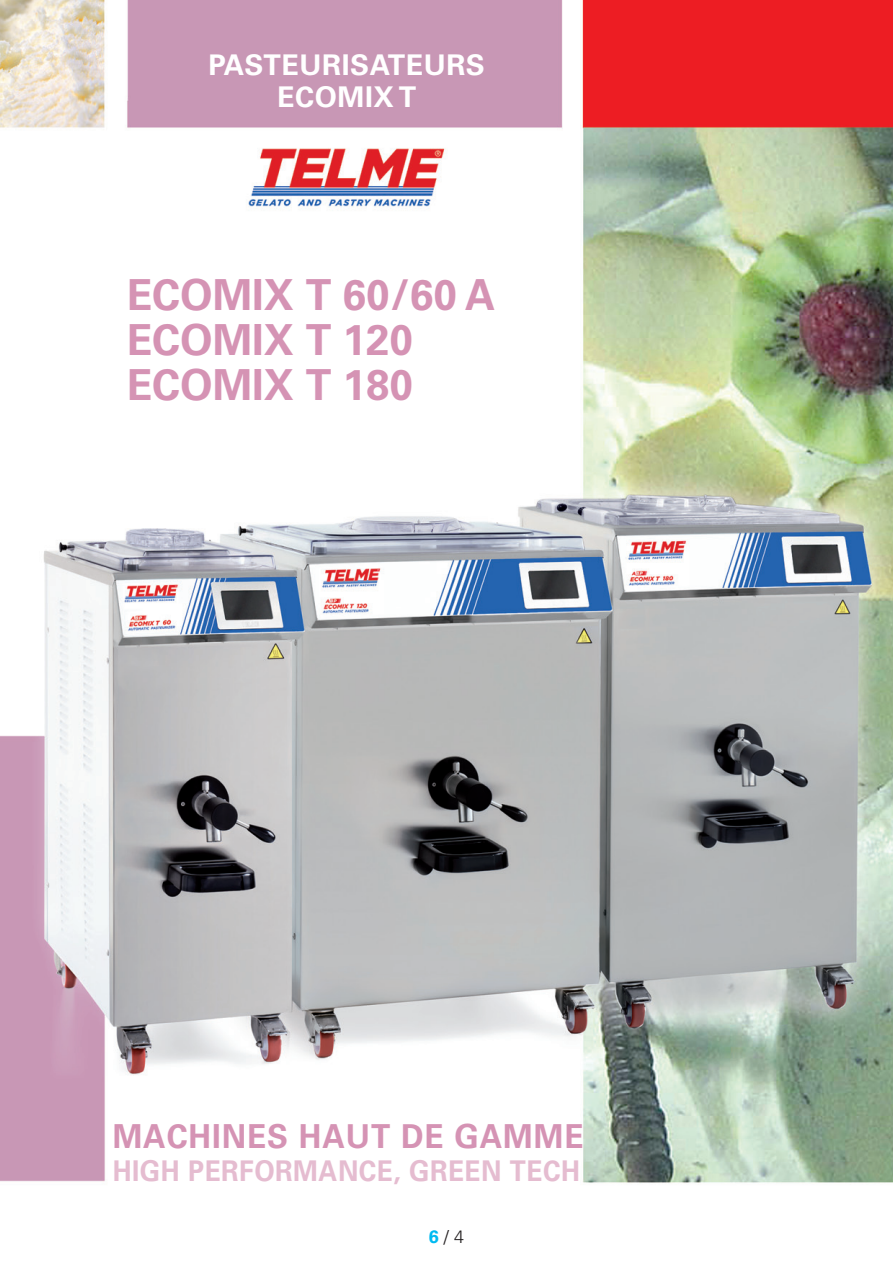
<style>
.page{position:relative;width:893px;height:1263px;background:#fff}
.page>*{position:absolute;margin:0;border:0;box-sizing:border-box;transform-origin:0 0}
.t1{font:700 42.75px "Univers";color:#d593b4}
.t2{font:700 33px "Univers";letter-spacing:.03em;color:#d593b4;scale:.95 1}
.t3{font:700 28.5px "Univers";letter-spacing:.02em;color:#e5bcd0;scale:.92 1}
.t4{font:700 28.5px "Univers";letter-spacing:.02em;color:#fff}
.t5{font:300 18px "Univers";color:#231f20}
.s1{font-weight:700;color:#00baf1}
</style>
<div class="page">
<img style="left:0;top:0;width:893px;height:1183px">
<p class="t4" style="left:209px;top:49px;width:278px">PASTEURISATEURS</p>
<p class="t4" style="left:277px;top:80px;width:141px">ECOMIX T</p>
<p class="t1" style="left:127px;top:270px;width:370px">ECOMIX T 60/60 A</p>
<p class="t1" style="left:127px;top:315px;width:288px">ECOMIX T 120</p>
<p class="t1" style="left:127px;top:360px;width:288px">ECOMIX T 180</p>
<p class="t2" style="left:113px;top:1117px;width:497px">MACHINES HAUT DE GAMME</p>
<p class="t3" style="left:113px;top:1154px;width:509px">HIGH PERFORMANCE, GREEN TECH</p>
<p class="t5" style="left:429px;top:1226px;width:37px"><span class="s1">6</span> / 4</p>
</div>
